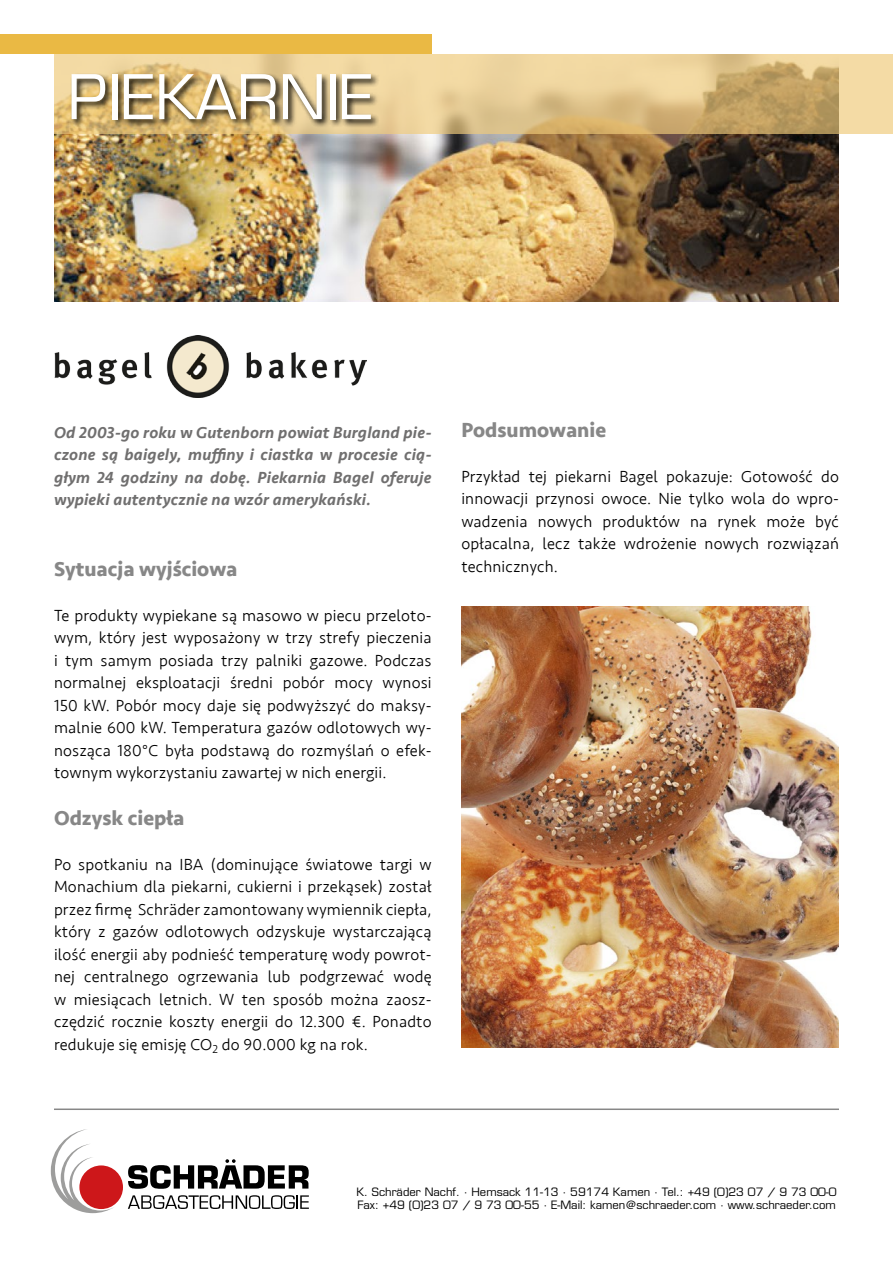
<style>
.page{position:relative;width:893px;height:1263px;background:#fff}
.page>*{position:absolute;margin:0;border:0;box-sizing:border-box;transform-origin:0 0}
.t1{font:60px "Eurostile LT Std";color:#fff}
.t2{font:700 21px "Seravek";color:#878787}
.t3{font:300 16.5px/22.5px "Seravek";letter-spacing:.01em;color:#000;text-align:justify}
.t4{font:italic 500 16.5px/22.5px "Seravek";letter-spacing:.01em;color:#706f6f;text-align:justify}
.t5{font:11.25px/13.5px "Eurostile";color:#000}
</style>
<div class="page">
<img style="left:54px;top:134px;width:785px;height:168px">
<svg style="left:51px;top:1129px;width:64px;height:84px"></svg>
<div style="left:79px;top:1165px;width:44px;height:44px;background:#cd171a;border-radius:50%"></div>
<svg style="left:128px;top:1195px;width:181px;height:14px"></svg>
<svg style="left:128px;top:1159px;width:181px;height:30px"></svg>
<svg style="left:54px;top:54px;width:839px;height:80px;background:#e1c68d"></svg>
<div style="left:69px;top:73px;width:311px;height:55px;background:#000;opacity:.88"></div>
<hr style="left:54px;top:1108px;width:785px;height:2px;background:#878787">
<img style="left:54px;top:335px;width:313px;height:62px">
<div style="left:0;top:34px;width:432px;height:20px;background:#eab944"></div>
<img style="left:461px;top:606px;width:378px;height:441px">
<h1 class="t1" style="left:68px;top:61px;width:307px">PIEKARNIE</h1>
<p class="t4" style="left:54px;top:421px;width:379px">Od 2003-go roku w Gutenborn powiat Burgland pie&shy;czone są baigely, muffiny i ciastka w procesie cią&shy;głym 24 godziny na dobę. Piekarnia Bagel oferuje wypieki autentycznie na wzór amerykański.</p>
<p class="t2" style="left:54px;top:552px;width:185px">Sytuacja wyjściowa</p>
<p class="t3" style="left:54px;top:604px;width:379px">Te produkty wypiekane są masowo w piecu przeloto&shy;wym, który jest wyposażony w trzy strefy pieczenia i tym samym posiada trzy palniki gazowe. Podczas normalnej eksploatacji średni pobór mocy wynosi 150 kW. Pobór mocy daje się podwyższyć do maksy&shy;malnie 600 kW. Temperatura gazów odlotowych wy&shy;nosząca 180°C była podstawą do rozmyślań o efek&shy;townym wykorzystaniu zawartej w nich energii.</p>
<p class="t2" style="left:54px;top:801px;width:132px">Odzysk ciepła</p>
<p class="t3" style="left:54px;top:853px;width:379px">Po spotkaniu na IBA (dominujące światowe targi w Monachium dla piekarni, cukierni i przekąsek) został przez firmę Schräder zamontowany wymiennik ciepła, który z gazów odlotowych odzyskuje wystarczającą ilość energii aby podnieść temperaturę wody powrot&shy;nej centralnego ogrzewania lub podgrzewać wodę w miesiącach letnich. W ten sposób można zaosz&shy;czędzić rocznie koszty energii do 12.300 €. Ponadto redukuje się emisję CO<sub>2</sub> do 90.000 kg na rok.</p>
<p class="t2" style="left:461px;top:413px;width:146px">Podsumowanie</p>
<p class="t3" style="left:461px;top:465px;width:379px">Przykład tej piekarni Bagel pokazuje: Gotowość do innowacji przynosi owoce. Nie tylko wola do wpro&shy;wadzenia nowych produktów na rynek może być opłacalna, lecz także wdrożenie nowych rozwiązań technicznych.</p>
<p class="t5" style="left:357px;top:1185px;width:482px">K. Schräder Nachf. · Hemsack 11-13 · 59174 Kamen · Tel.: +49 (0)23 07 / 9 73 00-0<br>Fax: +49 (0)23 07 / 9 73 00-55 · E-Mail: kamen@schraeder.com · www.schraeder.com</p>
</div>
